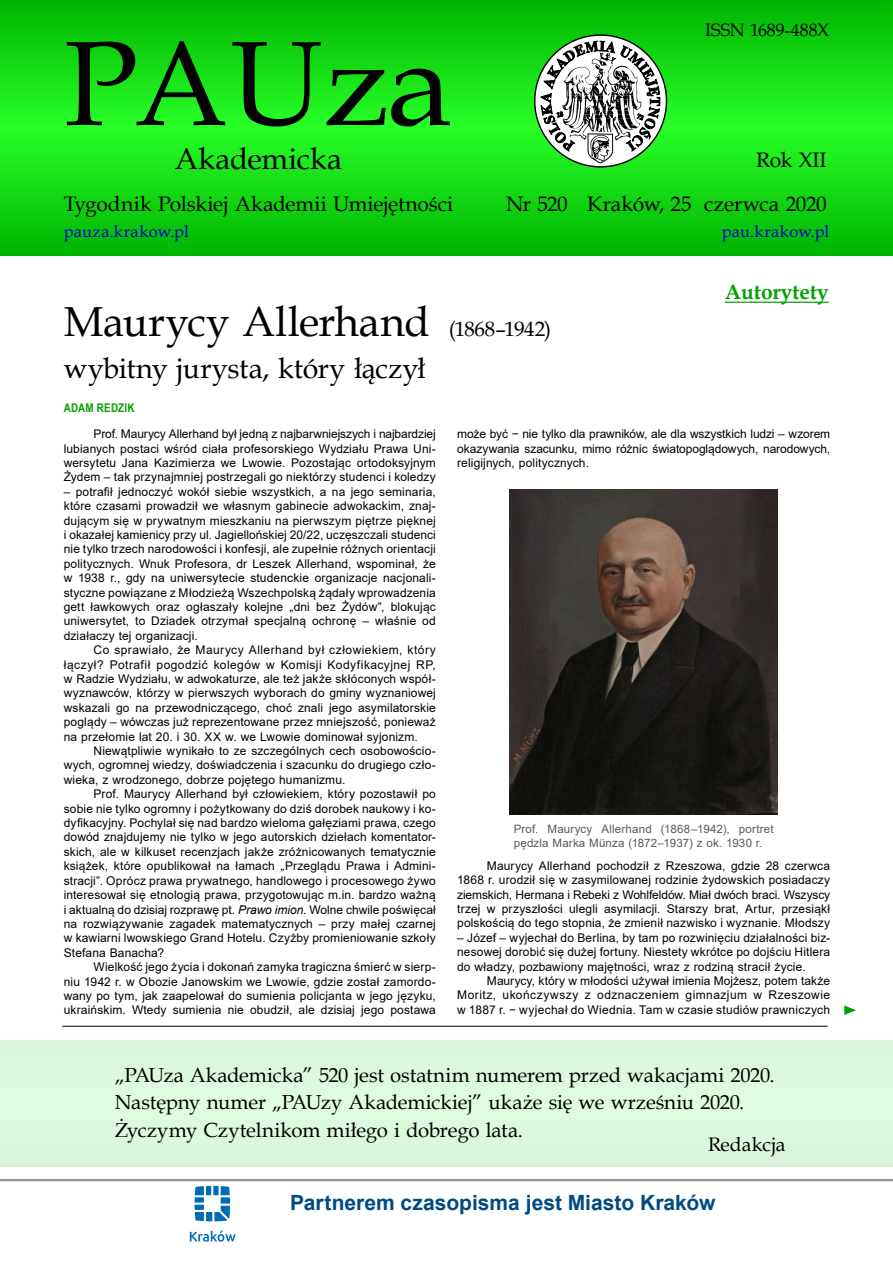
<style>
.page{position:relative;width:893px;height:1263px;background:#fff}
.page>*{position:absolute;margin:0;border:0;box-sizing:border-box;transform-origin:0 0}
.t1{font:120px "Book Antiqua";letter-spacing:-.01em;color:#000}
.t2{font:42px "Book Antiqua";color:#000}
.t3{font:30px "Book Antiqua";color:#000}
.t4{font:28.5px "Book Antiqua";letter-spacing:-.01em;color:#000}
.t5{font:21px/44px "Book Antiqua";letter-spacing:-.005em;color:#000;text-align:right}
.t6{font:700 21px "Arial";color:#004a83}
.t7{font:700 21px "Book Antiqua";color:#00a000}
.t8{font:20.4px/27.5px "Book Antiqua";letter-spacing:-.005em;color:#000}
.t9{font:19.5px "Book Antiqua";letter-spacing:-.005em;color:#000}
.t10{font:18px "Book Antiqua";letter-spacing:-.005em;color:#000}
.t11{font:16.5px "Book Antiqua";letter-spacing:.015em;color:#0000c8}
.t12{font:13.5px "Times New Roman";color:#00a000;scale:1.22 1}
.t13{font:12px/14.4px "Arial";letter-spacing:.01em;color:#000;text-align:justify}
.t14{font:700 12px "Arial Narrow";letter-spacing:.02em;color:#00a000}
.t15{font:11.55px/13.8px "Arial";letter-spacing:.015em;color:#58595b}
.s1{font-size:21px}
.s2{font-style:italic}
</style>
<div class="page">
<svg style="left:0;top:0;width:893px;height:255px;background:#13d813"></svg>
<svg style="left:535px;top:35px;width:131px;height:132px"></svg>
<svg style="left:540px;top:32px;width:120px;height:131px"></svg>
<hr style="left:0;top:1179px;width:893px;height:2px;background:#939598">
<svg style="left:195px;top:1186px;width:35px;height:35px"></svg>
<svg style="left:190px;top:1230px;width:46px;height:11px"></svg>
<img style="left:510px;top:489px;width:268px;height:326px">
<div style="left:0;top:1040px;width:893px;height:126px;background:#dbf9db"></div>
<hr style="left:62px;top:1026px;width:765px;height:1px;background:#000">
<hr style="left:725px;top:302px;width:104px;height:1px;background:#00a000">
<h1 class="t1" style="left:64px;top:1px;width:390px">PAUza</h1>
<h3 class="t3" style="left:175px;top:138px;width:169px">Akademicka</h3>
<h3 class="t5" style="left:64px;top:182px;width:391px">Tygodnik Polskiej Akademii Umiejętności</h3>
<h3 class="t5" style="left:506px;top:181px;width:63px">Nr 520</h3>
<h3 class="t10" style="left:705px;top:18px;width:126px">ISSN 1689-488X</h3>
<h3 class="t5" style="left:587px;top:138px;width:241px">Rok XII<br>Kraków, 25 czerwca 2020</h3>
<h3 class="t11" style="left:64px;top:220px;width:127px">pauza.krakow.pl</h3>
<h3 class="t11" style="left:722px;top:220px;width:109px">pau.krakow.pl</h3>
<h2 class="t2" style="left:64px;top:292px;width:489px">Maurycy Allerhand <span class="s1">(1868–1942)</span></h2>
<h3 class="t4" style="left:64px;top:349px;width:364px">wybitny jurysta, który łączył</h3>
<p class="t14" style="left:64px;top:399px;width:72px">ADAM REDZIK</p>
<h3 class="t7" style="left:725px;top:278px;width:105px">Autorytety</h3>
<p class="t13" style="left:64px;top:427px;width:374px;text-indent:30px">Prof. Maurycy Allerhand był jedną z najbarwniejszych i najbardziej lubianych postaci wśród ciała profesorskiego Wydziału Prawa Uni&shy;wersytetu Jana Kazimierza we Lwowie. Pozostając ortodoksyjnym Żydem – tak przynajmniej postrzegali go niektórzy studenci i koledzy</p>
<p class="t13" style="left:64px;top:484px;width:374px">– potrafił jednoczyć wokół siebie wszystkich, a na jego seminaria, które czasami prowadził we własnym gabinecie adwokackim, znaj&shy;dującym się w prywatnym mieszkaniu na pierwszym piętrze pięknej i okazałej kamienicy przy ul. Jagiellońskiej 20/22, uczęszczali studenci nie tylko trzech narodowości i konfesji, ale zupełnie różnych orientacji politycznych. Wnuk Profesora, dr Leszek Allerhand, wspominał, że w 1938 r., gdy na uniwersytecie studenckie organizacje nacjonali&shy;styczne powiązane z Młodzieżą Wszechpolską żądały wprowadzenia gett ławkowych oraz ogłaszały kolejne „dni bez Żydów”, blokując uniwersytet, to Dziadek otrzymał specjalną ochronę – właśnie od działaczy tej organizacji.</p>
<p class="t13" style="left:64px;top:643px;width:374px;text-indent:30px">Co sprawiało, że Maurycy Allerhand był człowiekiem, który łączył? Potrafił pogodzić kolegów w Komisji Kodyfikacyjnej RP, w Radzie Wydziału, w adwokaturze, ale też jakże skłóconych współ&shy;wyznawców, którzy w pierwszych wyborach do gminy wyznaniowej wskazali go na przewodniczącego, choć znali jego asymilatorskie poglądy – wówczas już reprezentowane przez mniejszość, ponieważ na przełomie lat 20. i 30. XX w. we Lwowie dominował syjonizm.</p>
<p class="t13" style="left:64px;top:743px;width:374px;text-indent:30px">Niewątpliwie wynikało to ze szczególnych cech osobowościo&shy;wych, ogromnej wiedzy, doświadczenia i szacunku do drugiego czło&shy;wieka, z wrodzonego, dobrze pojętego humanizmu.</p>
<p class="t13" style="left:64px;top:787px;width:374px;text-indent:30px">Prof. Maurycy Allerhand był człowiekiem, który pozostawił po sobie nie tylko ogromny i pożytkowany do dziś dorobek naukowy i ko&shy;dyfikacyjny. Pochylał się nad bardzo wieloma gałęziami prawa, czego dowód znajdujemy nie tylko w jego autorskich dziełach komentator&shy;skich, ale w kilkuset recenzjach jakże zróżnicowanych tematycznie książek, które opublikował na łamach „Przeglądu Prawa i Admini&shy;stracji”. Oprócz prawa prywatnego, handlowego i procesowego żywo interesował się etnologią prawa, przygotowując m.in. bardzo ważną i aktualną do dzisiaj rozprawę pt. <span class="s2">Prawo imion</span>. Wolne chwile poświęcał na rozwiązywanie zagadek matematycznych – przy małej czarnej w kawiarni lwowskiego Grand Hotelu. Czyżby promieniowanie szkoły Stefana Banacha?</p>
<p class="t13" style="left:64px;top:959px;width:374px;text-indent:30px">Wielkość jego życia i dokonań zamyka tragiczna śmierć w sierp&shy;niu 1942 r. w Obozie Janowskim we Lwowie, gdzie został zamordo&shy;wany po tym, jak zaapelował do sumienia policjanta w jego języku, ukraińskim. Wtedy sumienia nie obudził, ale dzisiaj jego postawa</p>
<p class="t13" style="left:457px;top:427px;width:375px">może być − nie tylko dla prawników, ale dla wszystkich ludzi – wzorem okazywania szacunku, mimo różnic światopoglądowych, narodowych, religijnych, politycznych.</p>
<p class="t15" style="left:514px;top:822px;width:261px">Prof. Maurycy Allerhand (1868–1942), portret pędzla Marka Münza (1872–1937) z ok. 1930 r.</p>
<p class="t13" style="left:457px;top:858px;width:375px;text-indent:30px">Maurycy Allerhand pochodził z Rzeszowa, gdzie 28 czerwca 1868 r. urodził się w zasymilowanej rodzinie żydowskich posiadaczy ziemskich, Hermana i Rebeki z Wohlfeldów. Miał dwóch braci. Wszyscy trzej w przyszłości ulegli asymilacji. Starszy brat, Artur, przesiąkł polskością do tego stopnia, że zmienił nazwisko i wyznanie. Młodszy</p>
<p class="t13" style="left:457px;top:930px;width:375px">– Józef – wyjechał do Berlina, by tam po rozwinięciu działalności biz&shy;nesowej dorobić się dużej fortuny. Niestety wkrótce po dojściu Hitlera do władzy, pozbawiony majętności, wraz z rodziną stracił życie.</p>
<p class="t13" style="left:457px;top:973px;width:375px;text-indent:30px">Maurycy, który w młodości używał imienia Mojżesz, potem także Moritz, ukończywszy z odznaczeniem gimnazjum w Rzeszowie w 1887 r. − wyjechał do Wiednia. Tam w czasie studiów prawniczych</p>
<p class="t12" style="left:842px;top:1001px;width:15px">►</p>
<h3 class="t8" style="left:115px;top:1060px;width:661px">„PAUza Akademicka” 520 jest ostatnim numerem przed wakacjami 2020.<br>Następny numer „PAUzy Akademickiej” ukaże się we wrześniu 2020.<br>Życzymy Czytelnikom miłego i dobrego lata.</h3>
<h3 class="t9" style="left:708px;top:1131px;width:79px">Redakcja</h3>
<h3 class="t6" style="left:290px;top:1188px;width:427px">Partnerem czasopisma jest Miasto Kraków</h3>
</div>
